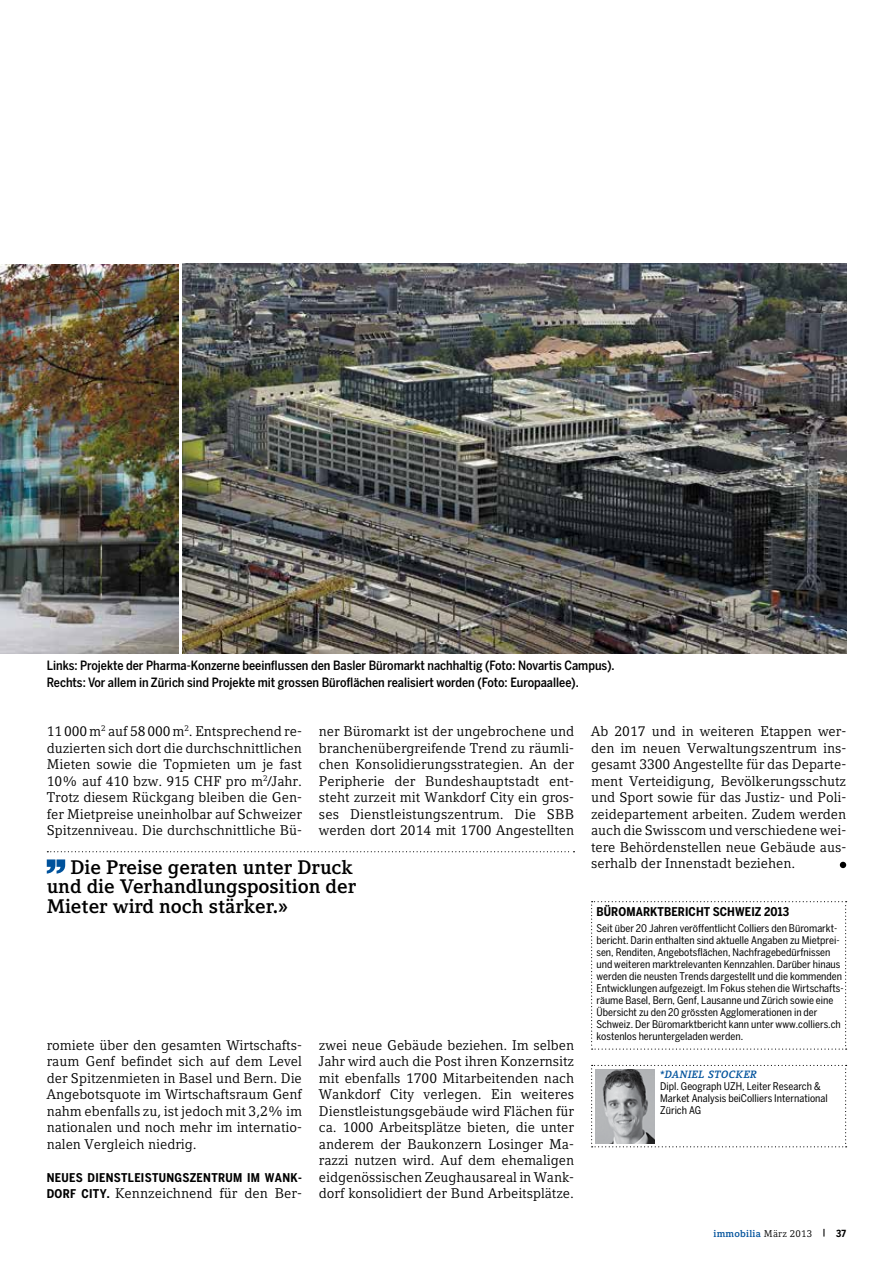
<style>
.page{position:relative;width:893px;height:1263px;background:#fff}
.page>*{position:absolute;margin:0;border:0;box-sizing:border-box;transform-origin:0 0}
.t1{font:700 19.5px/19.5px "Compatil Letter LT Pro";color:#000}
.t2{font:13.95px/16.5px "Compatil Letter LT Pro";color:#000;text-align:justify}
.t3{font:500 12.75px/16.5px "Benton Sans Cond";color:#000}
.t4{font:700 12px "Benton Sans Cond";letter-spacing:.025em;color:#000}
.t5{font:10.5px/12px "Benton Sans Cond";color:#000}
.t6{font:italic 700 10.5px "Compatil Letter LT Pro";letter-spacing:.025em;color:#00529c}
.t7{font:700 9.75px "Compatil Letter LT Pro";letter-spacing:.025em;color:#00529c}
.s1{font-family:"Benton Sans Cond";font-weight:700;font-size:12px}
.s2{font-weight:400;color:#000}
.s3{color:#000}
.s4{font-family:"Benton Sans Cond";color:#000}
</style>
<div class="page">
<img style="left:0;top:264px;width:179px;height:390px">
<svg style="left:591px;top:901px;width:256px;height:149px"></svg>
<svg style="left:591px;top:1065px;width:256px;height:82px"></svg>
<img style="left:595px;top:1069px;width:60px;height:74px">
<svg style="left:47px;top:851px;width:527px;height:1px"></svg>
<svg style="left:47px;top:859px;width:18px;height:14px"></svg>
<svg style="left:840px;top:862px;width:6px;height:6px"></svg>
<img style="left:183px;top:264px;width:663px;height:390px">
<p class="t3" style="left:47px;top:657px;width:569px">Links: Projekte der Pharma-Konzerne beeinflussen den Basler Büromarkt nachhaltig (Foto: Novartis Campus).<br>Rechts: Vor allem in Zürich sind Projekte mit grossen Büroflächen realisiert worden (Foto: Europaallee).</p>
<p class="t2" style="left:47px;top:723px;width:257px">11000m<sup>2</sup> auf 58000m<sup>2</sup>. Entsprechend re&shy;duzierten sich dort die durchschnittlichen Mieten sowie die Topmieten um je fast 10% auf 410 bzw. 915 CHF pro m<sup>2</sup>/Jahr.<br>Trotz diesem Rückgang bleiben die Gen&shy;fer Mietpreise uneinholbar auf Schweizer Spitzenniveau. Die durchschnittliche Bü-</p>
<p class="t2" style="left:319px;top:723px;width:257px">ner Büromarkt ist der ungebrochene und branchenübergreifende Trend zu räumli&shy;chen Konsolidierungsstrategien. An der Peripherie der Bundeshauptstadt ent&shy;steht zurzeit mit Wankdorf City ein gros&shy;ses Dienstleistungszentrum. Die SBB werden dort 2014 mit 1700 Angestellten</p>
<h1 class="t1" style="left:47px;top:857px;width:311px;text-indent:24px">Die Preise geraten unter Druck und die Verhandlungsposition der<br>Mieter wird noch stärker.»</h1>
<p class="t2" style="left:47px;top:1037px;width:257px">romiete über den gesamten Wirtschafts&shy;raum Genf befindet sich auf dem Level der Spitzenmieten in Basel und Bern. Die Angebotsquote im Wirtschaftsraum Genf nahm ebenfalls zu, ist jedoch mit 3,2% im nationalen und noch mehr im internatio&shy;nalen Vergleich niedrig.</p>
<p class="t4" style="left:47px;top:1170px;width:257px">NEUES DIENSTLEISTUNGSZENTRUM IM WANK-</p>
<p class="t2" style="left:47px;top:1185px;width:257px"><span class="s1">DORF CITY.</span> Kennzeichnend für den Ber-</p>
<p class="t2" style="left:319px;top:1037px;width:257px">zwei neue Gebäude beziehen. Im selben Jahr wird auch die Post ihren Konzernsitz mit ebenfalls 1700 Mitarbeitenden nach Wankdorf City verlegen. Ein weiteres Dienstleistungsgebäude wird Flächen für ca. 1000 Arbeitsplätze bieten, die unter anderem der Baukonzern Losinger Ma&shy;razzi nutzen wird. Auf dem ehemaligen eidgenössischen Zeughausareal in Wank&shy;dorf konsolidiert der Bund Arbeitsplätze.</p>
<p class="t2" style="left:591px;top:723px;width:257px">Ab 2017 und in weiteren Etappen wer&shy;den im neuen Verwaltungszentrum ins&shy;gesamt 3300 Angestellte für das Departe&shy;ment Verteidigung, Bevölkerungsschutz und Sport sowie für das Justiz- und Poli&shy;zeidepartement arbeiten. Zudem werden auch die Swisscom und verschiedene wei&shy;tere Behördenstellen neue Gebäude aus&shy;serhalb der Innenstadt beziehen.</p>
<p class="t4" style="left:596px;top:905px;width:194px">BÜROMARKTBERICHT SCHWEIZ 2013</p>
<p class="t5" style="left:596px;top:922px;width:249px">Seit über 20 Jahren veröffentlicht Colliers den Büromarkt&shy;bericht. Darin enthalten sind aktuelle Angaben zu Mietprei&shy;sen, Renditen, Angebotsflächen, Nachfragebedürfnissen und weiteren marktrelevanten Kennzahlen. Darüber hinaus werden die neusten Trends dargestellt und die kommenden Entwicklungen aufgezeigt. Im Fokus stehen die Wirtschafts&shy;räume Basel, Bern, Genf, Lausanne und Zürich sowie eine Übersicht zu den 20 grössten Agglomerationen in der Schweiz. Der Büromarktbericht kann unter www.colliers.ch kostenlos heruntergeladen werden.</p>
<p class="t6" style="left:660px;top:1068px;width:92px">*DANIEL STOCKER</p>
<p class="t5" style="left:660px;top:1080px;width:169px">Dipl. Geograph UZH, Leiter Research &amp;<br>Market Analysis beiColliers International<br>Zürich AG</p>
<p class="t7" style="left:714px;top:1227px;width:134px">immobilia <span class="s2">März 2013</span> <span class="s3">|</span> <span class="s4">37</span></p>
</div>
